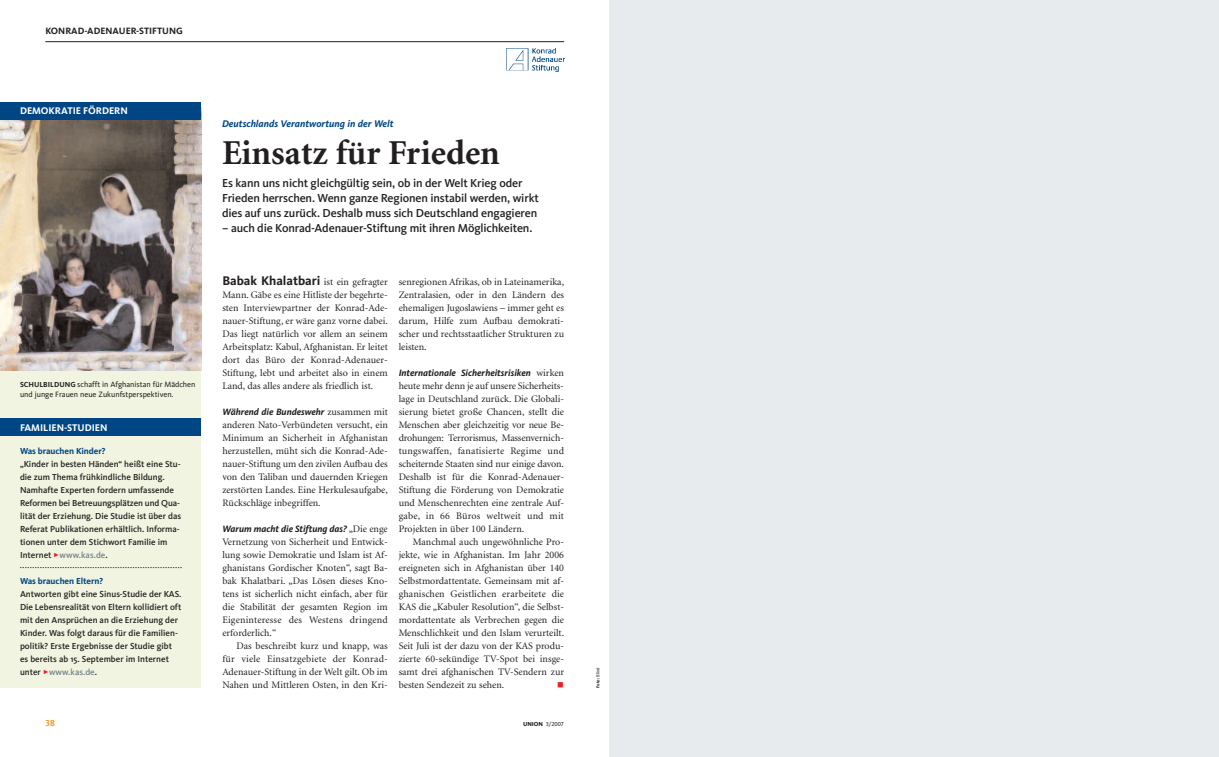
<style>
.page{position:relative;width:1219px;height:757px;background:#fff}
.page>*{position:absolute;margin:0;border:0;box-sizing:border-box;transform-origin:0 0}
.t1{font:700 35px "Minion";color:#231f20}
.t2{font:700 13px "CDU Kievit";color:#231f20}
.t3{font:500 12px/15px "CDU Kievit";letter-spacing:-.01em;color:#231f20}
.t4{font:10px/13px "Minion";color:#231f20;text-align:justify}
.t5{font:italic 700 10px "CDU Kievit Tab";color:#004684}
.t6{font:700 10px "CDU Kievit Tab";letter-spacing:-.005em;color:#fff}
.t7{font:italic 700 9.5px "CDU Kievit Tab";color:#231f20}
.t8{font:700 9.5px "CDU Kievit Tab";color:#231f20}
.t9{font:500 9px/13px "CDU Kievit";color:#231f20}
.t10{font:700 9px "CDU Kievit";letter-spacing:-.005em;color:#004684}
.t11{font:700 9px "CDU Kievit Tab";color:#f7981d}
.t12{font:9px "Wingdings";color:#ee1d23}
.t13{font:8px/9.5px "CDU Kievit Tab";color:#231f20}
.t14{font:6px "CDU Kievit Tab";color:#231f20}
.t15{font:700 4.5px "CDU Kievit";color:#231f20}
.s1{font-family:"CDU Kievit";font-weight:700;font-size:7.5px}
.s2{color:#ee1d23}
.s3{color:#72828a}
.s4{font-family:"CDU Kievit Tab"}
.s5{font-family:"Minion";font-weight:400;font-size:10px}
.s6{font-family:"Minion";font-weight:400;font-style:normal;font-size:10px}
.s7{font-family:"CDU Kievit";font-weight:800}
.s8{font-weight:400}
</style>
<div class="page">
<div style="left:609px;top:0;width:610px;height:757px;background:#e7ebed"></div>
<div style="left:0;top:349px;width:201px;height:338px;background:#f1f4e0"></div>
<svg style="left:20px;top:567px;width:162px;height:1px"></svg>
<div style="left:0;top:418px;width:201px;height:17px;background:#004684"></div>
<img style="left:0;top:119px;width:201px;height:251px">
<div style="left:0;top:102px;width:201px;height:17px;background:#004684"></div>
<hr style="left:45px;top:41px;width:519px;height:1px;background:#231f20">
<img style="left:507px;top:48px;width:57px;height:24px">
<p class="t8" style="left:45px;top:28px;width:139px">KONRAD-ADENAUER-STIFTUNG</p>
<p class="t6" style="left:20px;top:108px;width:109px">DEMOKRATIE FÖRDERN</p>
<p class="t13" style="left:20px;top:381px;width:177px"><span class="s1">SCHULBILDUNG</span> schafft in Afghanistan für Mädchen und junge Frauen neue Zukunfstperspektiven.</p>
<p class="t6" style="left:20px;top:424px;width:89px">FAMILIEN-STUDIEN</p>
<p class="t10" style="left:20px;top:448px;width:87px">Was brauchen Kinder?</p>
<p class="t9" style="left:20px;top:458px;width:163px">„Kinder in besten Händen“ heißt eine Stu&shy;die zum Thema frühkindliche Bildung.<br>Namhafte Experten fordern umfassende Reformen bei Betreuungsplätzen und Qua&shy;lität der Erziehung. Die Studie ist über das Referat Publikationen erhältlich. Informa&shy;tionen unter dem Stichwort Familie im Internet <span class="s2">✓</span><span class="s3">www.kas.de</span><span class="s4">.</span></p>
<p class="t10" style="left:20px;top:578px;width:85px">Was brauchen Eltern?</p>
<p class="t9" style="left:20px;top:588px;width:163px">Antworten gibt eine Sinus-Studie der KAS.<br>Die Lebensrealität von Eltern kollidiert oft mit den Ansprüchen an die Erziehung der Kinder. Was folgt daraus für die Familien&shy;politik? Erste Ergebnisse der Studie gibt es bereits ab 15. September im Internet unter <span class="s2">✓</span><span class="s3">www.kas.de</span><span class="s4">.</span></p>
<p class="t5" style="left:222px;top:120px;width:173px">Deutschlands Verantwortung in der Welt</p>
<h1 class="t1" style="left:222px;top:139px;width:279px">Einsatz für Frieden</h1>
<p class="t3" style="left:222px;top:177px;width:318px">Es kann uns nicht gleichgültig sein, ob in der Welt Krieg oder<br>Frieden herrschen. Wenn ganze Regionen instabil werden, wirkt dies auf uns zurück. Deshalb muss sich Deutschland engagieren</p>
<p class="t3" style="left:222px;top:222px;width:312px">– auch die Konrad-Adenauer-Stiftung mit ihren Möglichkeiten.</p>
<h2 class="t2" style="left:222px;top:276px;width:167px">Babak Khalatbari <span class="s5">ist ein gefragter</span></h2>
<p class="t4" style="left:222px;top:289px;width:167px">Mann. Gäbe es eine Hitliste der begehrte&shy;sten Interviewpartner der Konrad-Ade&shy;nauer-Stiftung, er wäre ganz vorne dabei.<br>Das liegt natürlich vor allem an seinem Arbeitsplatz: Kabul, Afghanistan. Er leitet dort das Büro der Konrad-Adenauer-Stiftung, lebt und arbeitet also in einem Land, das alles andere als friedlich ist.</p>
<p class="t7" style="left:222px;top:408px;width:167px">Während die Bundeswehr <span class="s6">zusammen mit</span></p>
<p class="t4" style="left:222px;top:419px;width:167px">anderen Nato-Verbündeten versucht, ein Minimum an Sicherheit in Afghanistan herzustellen, müht sich die Konrad-Ade&shy;nauer-Stiftung um den zivilen Aufbau des von den Taliban und dauernden Kriegen zerstörten Landes. Eine Herkulesaufgabe, Rückschläge inbegriffen.</p>
<p class="t7" style="left:222px;top:525px;width:167px">Warum macht die Stiftung das? <span class="s6">„Die enge</span></p>
<p class="t4" style="left:222px;top:536px;width:167px">Vernetzung von Sicherheit und Entwick&shy;lung sowie Demokratie und Islam ist Af&shy;ghanistans Gordischer Knoten“, sagt Ba&shy;bak Khalatbari. „Das Lösen dieses Kno&shy;tens ist sicherlich nicht einfach, aber für die Stabilität der gesamten Region im Eigeninteresse des Westens dringend erforderlich.“</p>
<p class="t4" style="left:222px;top:640px;width:167px;text-indent:14px">Das beschreibt kurz und knapp, was für viele Einsatzgebiete der Konrad-Adenauer-Stiftung in der Welt gilt. Ob im Nahen und Mittleren Osten, in den Kri-</p>
<p class="t4" style="left:399px;top:276px;width:167px">senregionen Afrikas, ob in Lateinamerika, Zentralasien, oder in den Ländern des ehemaligen Jugoslawiens – immer geht es darum, Hilfe zum Aufbau demokrati&shy;scher und rechtsstaatlicher Strukturen zu leisten.</p>
<p class="t7" style="left:399px;top:369px;width:167px">Internationale Sicherheitsrisiken <span class="s6">wirken</span></p>
<p class="t4" style="left:399px;top:380px;width:167px">heute mehr denn je auf unsere Sicherheits&shy;lage in Deutschland zurück. Die Globali&shy;sierung bietet große Chancen, stellt die Menschen aber gleichzeitig vor neue Be&shy;drohungen: Terrorismus, Massenvernich&shy;tungswaffen, fanatisierte Regime und scheiternde Staaten sind nur einige davon.<br>Deshalb ist für die Konrad-Adenauer-Stiftung die Förderung von Demokratie und Menschenrechten eine zentrale Auf&shy;gabe, in 66 Büros weltweit und mit Projekten in über 100 Ländern.</p>
<p class="t4" style="left:399px;top:536px;width:167px;text-indent:14px">Manchmal auch ungewöhnliche Pro&shy;jekte, wie in Afghanistan. Im Jahr 2006 ereigneten sich in Afghanistan über 140<br>Selbstmordattentate. Gemeinsam mit af&shy;ghanischen Geistlichen erarbeitete die KAS die „Kabuler Resolution“, die Selbst&shy;mordattentate als Verbrechen gegen die Menschlichkeit und den Islam verurteilt.<br>Seit Juli ist der dazu von der KAS produ&shy;zierte 60-sekündige TV-Spot bei insge&shy;samt drei afghanischen TV-Sendern zur besten Sendezeit zu sehen.</p>
<p class="t12" style="left:557px;top:680px;width:8px">■</p>
<p class="t11" style="left:45px;top:720px;width:11px">38</p>
<p class="t14" style="left:523px;top:722px;width:42px"><span class="s7">UNION</span> 3/2007</p>
<p class="t15" style="left:597px;top:688px;width:23px;rotate:-90deg">Foto: <span class="s8">Blind</span></p>
</div>
